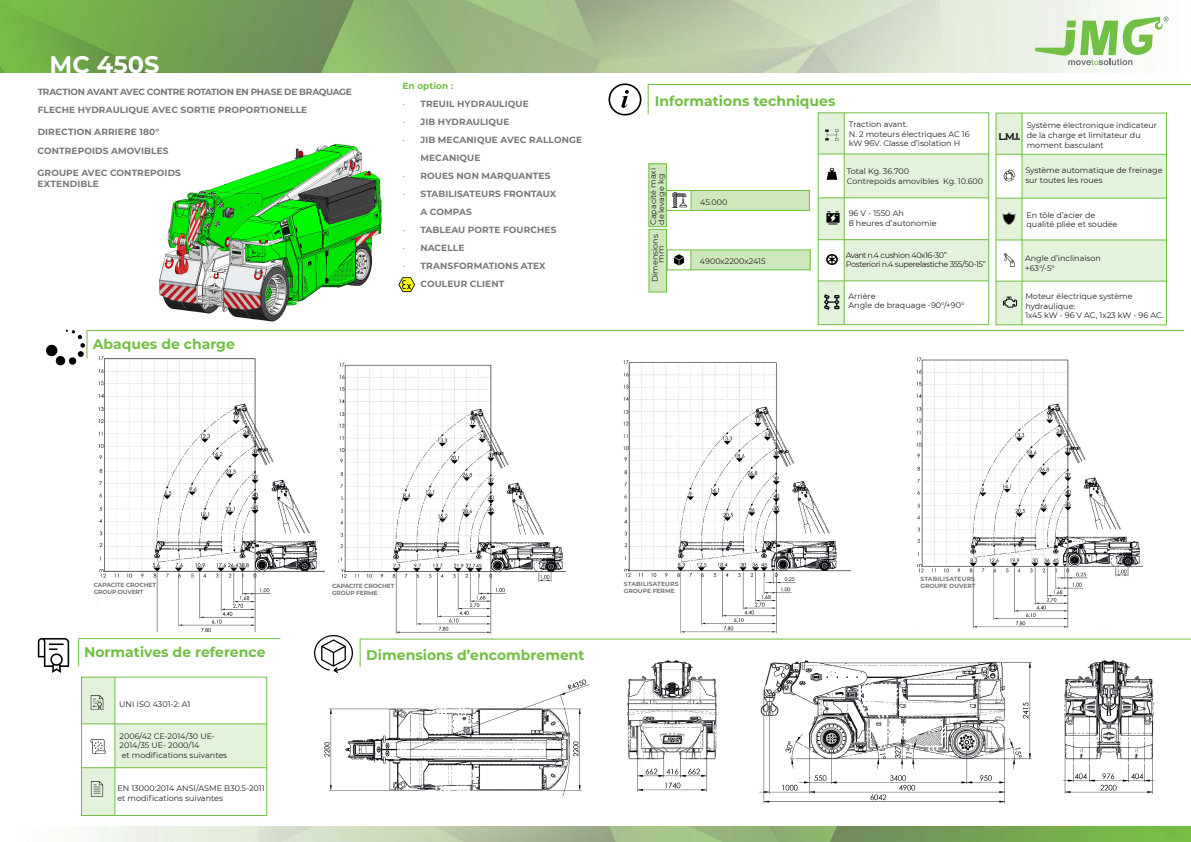
<style>
.page{position:relative;width:1191px;height:842px;background:#fff}
.page>*{position:absolute;margin:0;border:0;box-sizing:border-box;transform-origin:0 0}
.t1{font:700 24px "Montserrat";color:#fff}
.t2{font:700 14px "Montserrat";color:#71bf44}
.t3{font:700 10px "Montserrat";color:#231f20}
.t4{font:700 9px/18px "Montserrat";letter-spacing:.01em;color:#76787b}
.t5{font:700 9px "Montserrat";letter-spacing:-.03em;color:#76787b}
.t6{font:700 9px "Montserrat";letter-spacing:.005em;color:#71bf44}
.t7{font:8px/9.6px "Montserrat";color:#231f20}
.t8{font:8px "Montserrat";letter-spacing:-.045em;color:#231f20}
.t9{font:700 6px "Montserrat";letter-spacing:-.02em;color:#76787b}
.t10{font:700 6px/7.2px "Montserrat";letter-spacing:.01em;color:#76787b}
.t11{font:700 6px "Montserrat";letter-spacing:.025em;color:#76787b}
.t12{font:700 6px "Montserrat";color:#76787b}
.s1{font-weight:300}
</style>
<div class="page">
<img style="left:0;top:0;width:1169px;height:73px">
<img style="left:86px;top:826px;width:1105px;height:16px">
<img style="left:159px;top:144px;width:223px;height:178px">
<img style="left:339px;top:362px;width:227px;height:272px">
<hr style="left:648px;top:84px;width:543px;height:1px;background:#71bf44">
<svg style="left:1035px;top:16px;width:133px;height:49px"></svg>
<hr style="left:647px;top:84px;width:1px;height:30px;background:#71bf44">
<hr style="left:360px;top:639px;width:831px;height:1px;background:#71bf44">
<svg style="left:360px;top:639px;width:1px;height:28px"></svg>
<img style="left:315px;top:635px;width:37px;height:38px">
<div style="left:818px;top:113px;width:26px;height:41px;background:#e3f2da"></div>
<div style="left:844px;top:154px;width:144px;height:44px;background:#e3f2da"></div>
<div style="left:818px;top:198px;width:26px;height:42px;background:#e3f2da"></div>
<div style="left:844px;top:240px;width:144px;height:41px;background:#e3f2da"></div>
<div style="left:818px;top:281px;width:26px;height:44px;background:#e3f2da"></div>
<div style="left:996px;top:113px;width:26px;height:41px;background:#e3f2da"></div>
<div style="left:1022px;top:154px;width:144px;height:44px;background:#e3f2da"></div>
<div style="left:996px;top:198px;width:25px;height:42px;background:#e3f2da"></div>
<div style="left:996px;top:281px;width:26px;height:44px;background:#e3f2da"></div>
<div style="left:1022px;top:240px;width:144px;height:41px;background:#e3f2da"></div>
<div style="left:818px;top:113px;width:171px;height:212px;border:1px solid #71bf44"></div>
<hr style="left:818px;top:154px;width:170px;height:1px;background:#71bf44">
<hr style="left:818px;top:198px;width:170px;height:1px;background:#71bf44">
<hr style="left:844px;top:113px;width:1px;height:211px;background:#71bf44">
<hr style="left:818px;top:281px;width:170px;height:1px;background:#71bf44">
<hr style="left:818px;top:239px;width:170px;height:1px;background:#71bf44">
<img style="left:826px;top:167px;width:12px;height:13px">
<img style="left:826px;top:212px;width:14px;height:13px">
<img style="left:826px;top:254px;width:12px;height:12px">
<img style="left:825px;top:294px;width:14px;height:15px">
<hr style="left:996px;top:154px;width:170px;height:1px;background:#71bf44">
<hr style="left:996px;top:198px;width:170px;height:1px;background:#71bf44">
<hr style="left:1021px;top:113px;width:1px;height:212px;background:#71bf44">
<hr style="left:996px;top:281px;width:170px;height:1px;background:#71bf44">
<hr style="left:996px;top:240px;width:170px;height:1px;background:#71bf44">
<img style="left:1003px;top:169px;width:13px;height:13px">
<img style="left:1002px;top:212px;width:14px;height:13px">
<img style="left:1004px;top:253px;width:11px;height:14px">
<img style="left:1003px;top:296px;width:14px;height:12px">
<img style="left:825px;top:129px;width:14px;height:12px">
<img style="left:47px;top:329px;width:37px;height:37px">
<div style="left:691px;top:191px;width:118px;height:19px;background:#cce8bc"></div>
<div style="left:691px;top:250px;width:119px;height:20px;background:#cce8bc"></div>
<div style="left:649px;top:164px;width:17px;height:63px;background:#cce8bc"></div>
<div style="left:649px;top:230px;width:17px;height:62px;background:#cce8bc"></div>
<div style="left:666px;top:190px;width:143px;height:21px;border:1px solid #71bf44"></div>
<svg style="left:691px;top:190px;width:1px;height:20px"></svg>
<div style="left:648px;top:164px;width:18px;height:63px;border:1px solid #71bf44"></div>
<div style="left:667px;top:250px;width:143px;height:20px;border:1px solid #71bf44"></div>
<svg style="left:690px;top:250px;width:1px;height:20px"></svg>
<img style="left:673px;top:254px;width:12px;height:12px">
<img style="left:671px;top:193px;width:15px;height:15px">
<div style="left:648px;top:229px;width:19px;height:63px;border:1px solid #71bf44"></div>
<hr style="left:79px;top:638px;width:201px;height:1px;background:#71bf44">
<svg style="left:78px;top:638px;width:1px;height:28px"></svg>
<img style="left:37px;top:638px;width:33px;height:35px">
<img style="left:324px;top:679px;width:266px;height:118px">
<img style="left:627px;top:660px;width:528px;height:144px">
<img style="left:915px;top:357px;width:227px;height:272px">
<hr style="left:86px;top:330px;width:1097px;height:1px;background:#71bf44">
<svg style="left:86px;top:330px;width:1px;height:29px"></svg>
<img style="left:623px;top:360px;width:227px;height:274px">
<img style="left:97px;top:356px;width:227px;height:276px">
<img style="left:398px;top:277px;width:17px;height:15px">
<div style="left:81px;top:677px;width:186px;height:139px;border:1px solid #71bf44"></div>
<div style="left:81px;top:677px;width:34px;height:47px;background:#e3f2da"></div>
<div style="left:115px;top:724px;width:152px;height:44px;background:#e3f2da"></div>
<div style="left:81px;top:768px;width:34px;height:48px;background:#e3f2da"></div>
<hr style="left:81px;top:724px;width:186px;height:1px;background:#71bf44">
<hr style="left:81px;top:767px;width:186px;height:1px;background:#71bf44">
<hr style="left:115px;top:677px;width:1px;height:139px;background:#71bf44">
<img style="left:90px;top:695px;width:14px;height:15px">
<img style="left:90px;top:739px;width:15px;height:15px">
<img style="left:90px;top:781px;width:14px;height:16px">
<img style="left:608px;top:83px;width:34px;height:33px">
<p class="t1" style="left:50px;top:47px;width:111px">MC 450S</p>
<p class="t5" style="left:38px;top:85px;width:316px">TRACTION AVANT AVEC CONTRE ROTATION EN PHASE DE BRAQUAGE</p>
<p class="t4" style="left:38px;top:101px;width:271px">FLECHE HYDRAULIQUE AVEC SORTIE PROPORTIONELLE</p>
<p class="t4" style="left:38px;top:122px;width:123px">DIRECTION ARRIERE 180°</p>
<p class="t4" style="left:38px;top:141px;width:133px">CONTREPOIDS AMOVIBLES</p>
<p class="t4" style="left:38px;top:163px;width:145px">GROUPE AVEC CONTREPOIDS</p>
<p class="t4" style="left:38px;top:174px;width:63px">EXTENDIBLE</p>
<p class="t2" style="left:93px;top:333px;width:144px">Abaques de charge</p>
<p class="t6" style="left:402px;top:79px;width:52px">En option :</p>
<p class="t4" style="left:402px;top:94px;width:128px"><span class="s1">•</span> TREUIL HYDRAULIQUE</p>
<p class="t4" style="left:402px;top:112px;width:109px"><span class="s1">•</span> JIB HYDRAULIQUE</p>
<p class="t4" style="left:420px;top:130px;width:163px;text-indent:-18px"><span class="s1">•</span> JIB MECANIQUE AVEC RALLONGE<br>MECANIQUE</p>
<p class="t4" style="left:402px;top:166px;width:150px"><span class="s1">•</span> ROUES NON MARQUANTES</p>
<p class="t4" style="left:420px;top:184px;width:137px;text-indent:-18px"><span class="s1">•</span> STABILISATEURS FRONTAUX<br>A COMPAS</p>
<p class="t4" style="left:402px;top:220px;width:155px"><span class="s1">•</span> TABLEAU PORTE FOURCHES</p>
<p class="t4" style="left:402px;top:238px;width:64px"><span class="s1">•</span> NACELLE</p>
<p class="t4" style="left:402px;top:256px;width:145px"><span class="s1">•</span> TRANSFORMATIONS ATEX</p>
<p class="t4" style="left:402px;top:274px;width:103px"><span class="s1">•</span> COULEUR CLIENT</p>
<p class="t2" style="left:655px;top:91px;width:182px">Informations techniques</p>
<p class="t7" style="left:648px;top:225px;width:58px;rotate:-90deg">Capacité maxi</p>
<p class="t7" style="left:656px;top:225px;width:53px;rotate:-90deg">de levage kg</p>
<p class="t7" style="left:650px;top:282px;width:49px;rotate:-90deg">Dimensions</p>
<p class="t7" style="left:656px;top:263px;width:18px;rotate:-90deg">mm</p>
<p class="t7" style="left:700px;top:197px;width:29px">45.000</p>
<p class="t7" style="left:700px;top:256px;width:67px">4900x2200x2415</p>
<p class="t7" style="left:849px;top:119px;width:60px">Traction avant.</p>
<p class="t7" style="left:849px;top:129px;width:122px">N. 2 moteurs électriques AC 16 kW 96V. Classe d’isolation H</p>
<p class="t7" style="left:846px;top:166px;width:64px">Total Kg. 36.700</p>
<p class="t7" style="left:846px;top:176px;width:138px">Contrepoids amovibles Kg. 10.600</p>
<p class="t7" style="left:848px;top:208px;width:57px">96 V - 1550 Ah</p>
<p class="t7" style="left:848px;top:218px;width:89px">8 heures d’autonomie</p>
<p class="t8" style="left:846px;top:249px;width:102px">Avant n.4 cushion 40x16-30”</p>
<p class="t8" style="left:846px;top:259px;width:141px">Posteriori n.4 superelastiche 355/50-15”</p>
<p class="t7" style="left:848px;top:291px;width:28px">Arrière</p>
<p class="t7" style="left:848px;top:300px;width:117px">Angle de braquage -90°/+90°</p>
<p class="t7" style="left:1026px;top:120px;width:132px">Système électronique indicateur de la charge et limitateur du</p>
<p class="t7" style="left:1026px;top:140px;width:79px">moment basculant</p>
<p class="t7" style="left:1025px;top:165px;width:139px">Système automatique de freinage sur toutes les roues</p>
<p class="t7" style="left:1026px;top:210px;width:70px">En tôle d’acier de</p>
<p class="t7" style="left:1026px;top:219px;width:92px">qualité pliée et soudée</p>
<p class="t7" style="left:1025px;top:254px;width:77px">Angle d’inclinaison</p>
<p class="t7" style="left:1025px;top:263px;width:31px">+63°/-5°</p>
<p class="t7" style="left:1025px;top:291px;width:109px">Moteur électrique système</p>
<p class="t7" style="left:1025px;top:301px;width:51px">hydraulique:</p>
<p class="t7" style="left:1025px;top:310px;width:140px">1x45 kW - 96 V AC, 1x23 kW - 96 AC.</p>
<p class="t3" style="left:998px;top:129px;width:23px">L.M.I.</p>
<p class="t11" style="left:920px;top:574px;width:56px">STABILISATEURS</p>
<p class="t10" style="left:624px;top:580px;width:56px">STABILISATEURS<br>GROUPE FERME</p>
<p class="t9" style="left:94px;top:581px;width:64px">CAPACITE CROCHET</p>
<p class="t12" style="left:920px;top:581px;width:57px">GROUPE OUVERT</p>
<p class="t9" style="left:94px;top:588px;width:51px">GROUP OUVERT</p>
<p class="t9" style="left:332px;top:581px;width:64px">CAPACITE CROCHET</p>
<p class="t9" style="left:332px;top:588px;width:47px">GROUP FERME</p>
<p class="t2" style="left:84px;top:642px;width:183px">Normatives de reference</p>
<p class="t7" style="left:119px;top:699px;width:72px">UNI ISO 4301-2: A1</p>
<p class="t7" style="left:120px;top:731px;width:97px">2006/42 CE-2014/30 UE-</p>
<p class="t7" style="left:120px;top:740px;width:81px">2014/35 UE- 2000/14</p>
<p class="t7" style="left:122px;top:750px;width:107px">et modifications suivantes</p>
<p class="t7" style="left:117px;top:783px;width:149px">EN 13000:2014 ANSI/ASME B30.5-2011</p>
<p class="t7" style="left:117px;top:792px;width:107px">et modifications suivantes</p>
<p class="t2" style="left:366px;top:645px;width:220px">Dimensions d’encombrement</p>
</div>
